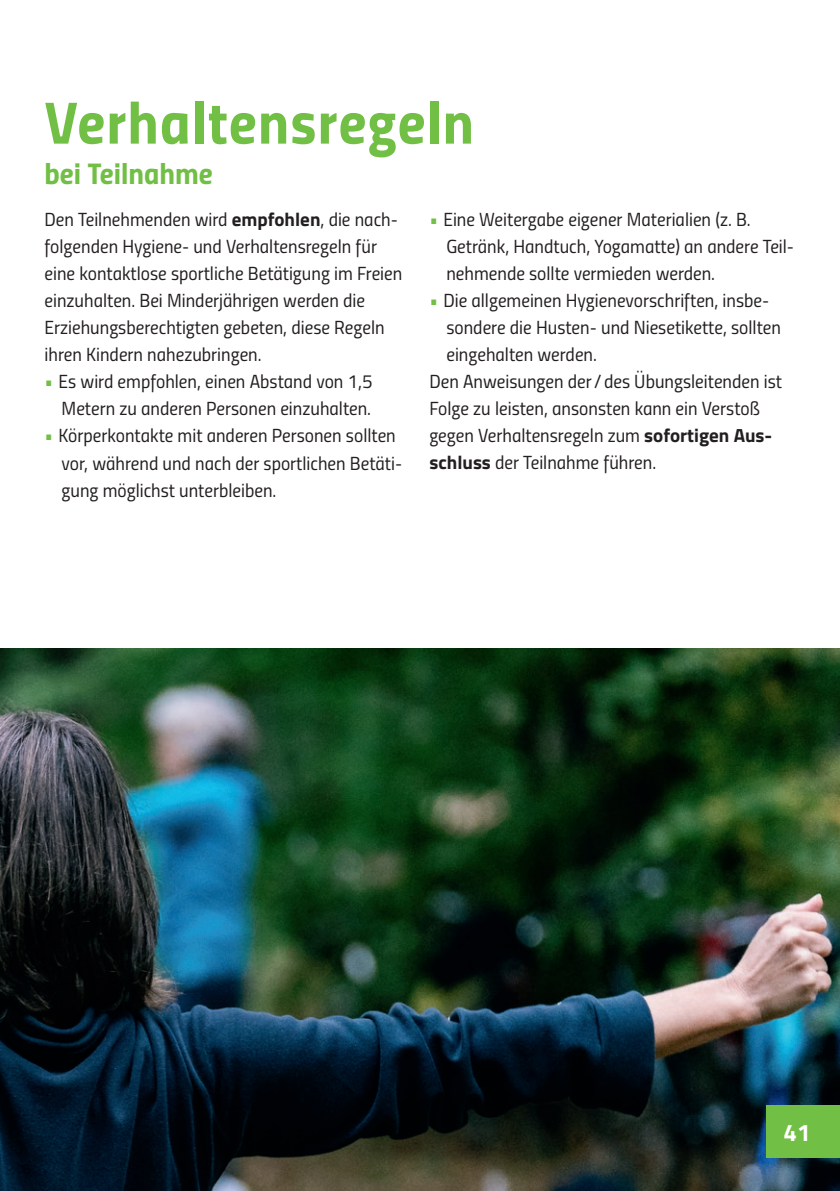
<style>
.page{position:relative;width:840px;height:1191px;background:#fff}
.page>*{position:absolute;margin:0;border:0;box-sizing:border-box;transform-origin:0 0}
.t1{font:60px "Titillium Bold Upright";letter-spacing:.02em;color:#71bf44}
.t2{font:30px "Titillium Bold Upright";color:#71bf44}
.t3{font:700 24px "Titillium";color:#fff}
.t4{font:19px/27px "Titillium Regular Upright";color:#231f20}
.s1{font-family:"Titillium";font-weight:700}
.s2{color:#71bf44}
</style>
<div class="page">
<img style="left:0;top:648px;width:839px;height:543px">
<div style="left:765px;top:1106px;width:74px;height:52px;background:#71bf44"></div>
<h1 class="t1" style="left:45px;top:76px;width:430px">Verhaltensregeln</h1>
<h2 class="t2" style="left:45px;top:150px;width:170px">bei Teilnahme</h2>
<p class="t4" style="left:45px;top:205px;width:359px">Den Teilnehmenden wird <span class="s1">empfohlen</span>, die nach&shy;folgenden Hygiene- und Verhaltensregeln für eine kontaktlose sportliche Betätigung im Freien einzuhalten. Bei Minderjährigen werden die Erziehungsberechtigten gebeten, diese Regeln ihren Kindern nahezubringen.</p>
<p class="t4" style="left:45px;top:367px;width:329px;text-align:right"><span class="s2">•</span> Es wird empfohlen, einen Abstand von 1,5<br>Metern zu anderen Personen einzuhalten.</p>
<p class="t4" style="left:62px;top:421px;width:342px;text-indent:-17px"><span class="s2">•</span> Körperkontakte mit anderen Personen sollten vor, während und nach der sportlichen Betäti&shy;gung möglichst unterbleiben.</p>
<p class="t4" style="left:446px;top:205px;width:349px;text-indent:-17px"><span class="s2">•</span> Eine Weitergabe eigener Materialien (z. B.<br>Getränk, Handtuch, Yogamatte) an andere Teil&shy;nehmende sollte vermieden werden.</p>
<p class="t4" style="left:429px;top:286px;width:341px"><span class="s2">•</span> Die allgemeinen Hygienevorschriften, insbe-</p>
<p class="t4" style="left:446px;top:313px;width:336px">sondere die Husten- und Niesetikette, sollten</p>
<p class="t4" style="left:446px;top:340px;width:152px">eingehalten werden.</p>
<p class="t4" style="left:429px;top:367px;width:354px">Den Anweisungen der/ des Übungsleitenden ist</p>
<p class="t4" style="left:429px;top:394px;width:332px">Folge zu leisten, ansonsten kann ein Verstoß</p>
<p class="t4" style="left:429px;top:421px;width:344px">gegen Verhaltensregeln zum <span class="s1">sofortigen Aus-</span></p>
<p class="t4" style="left:429px;top:448px;width:228px"><span class="s1">schluss</span> der Teilnahme führen.</p>
<p class="t3" style="left:783px;top:1114px;width:29px">41</p>
</div>
